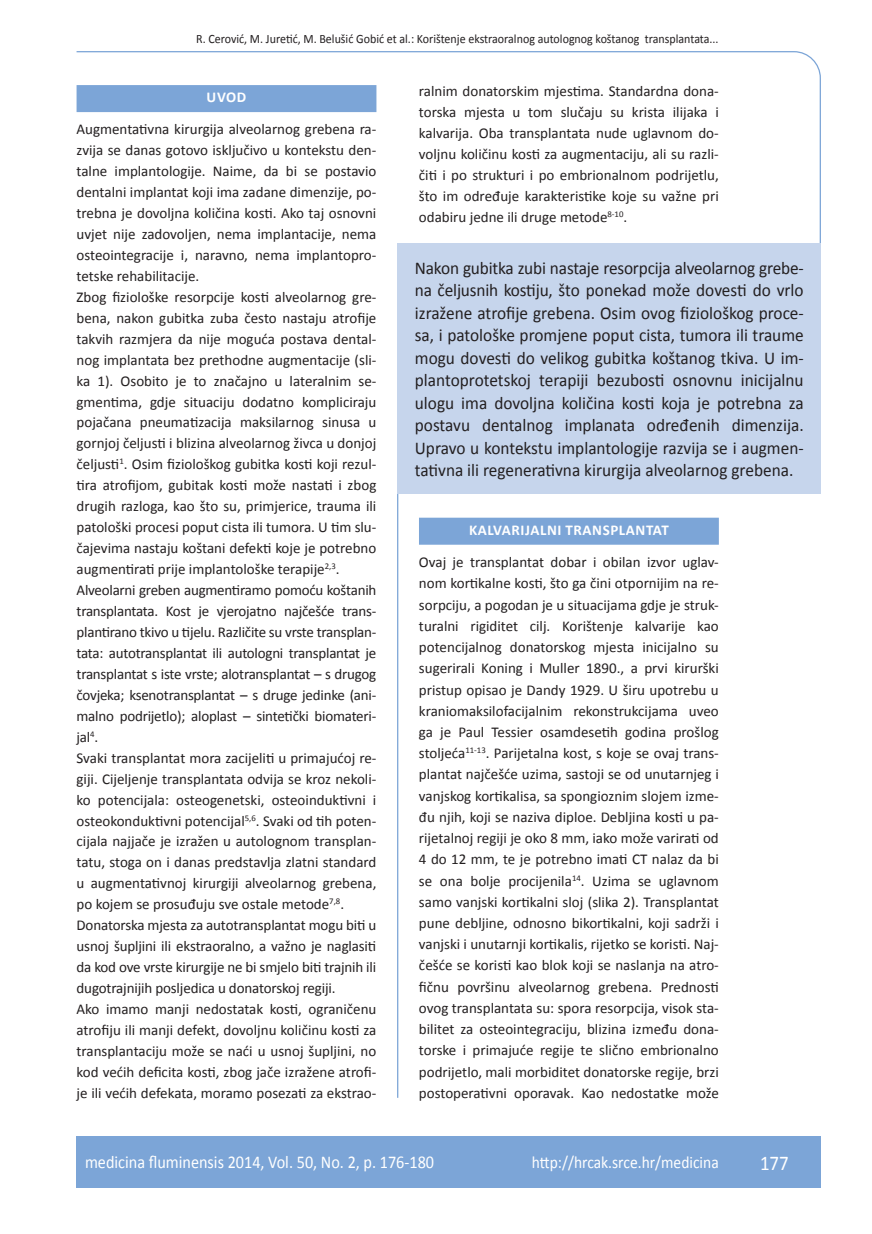
<style>
.page{position:relative;width:872px;height:1234px;background:#fff}
.page>*{position:absolute;margin:0;border:0;box-sizing:border-box;transform-origin:0 0}
.t1{font:21px "Calibri";color:#fff;scale:.9 1}
.t2{font:18px/22.5px "Calibri";color:#231f20;text-align:justify;scale:.96 1}
.t3{font:18px "Calibri";color:#fff;scale:.9 1}
.t4{font:17.25px "Calibri";color:#fff;scale:.9 1}
.t5{font:15px/21px "Calibri";color:#231f20;text-align:justify}
.t6{font:700 15px "Calibri";letter-spacing:.04em;color:#fff}
.t7{font:12.75px "Calibri";color:#231f20;scale:.94 1}
</style>
<div class="page">
<svg style="left:76px;top:51px;width:745px;height:275px"></svg>
<hr style="left:397px;top:493px;width:1px;height:604px;background:#7ca5d7">
<div style="left:77px;top:1135px;width:744px;height:51px;background:#7ca5d7"></div>
<div style="left:77px;top:85px;width:299px;height:27px;background:#7ca5d7"></div>
<div style="left:398px;top:243px;width:423px;height:250px;background:#c6d5ec"></div>
<div style="left:419px;top:517px;width:300px;height:27px;background:#7ca5d7"></div>
<p class="t7" style="left:196px;top:30px;width:557px">R. Cerović, M. Juretić, M. Belušić Gobić et al.: Korištenje ekstraoralnog autolognog koštanog transplantata...</p>
<p class="t6" style="left:207px;top:88px;width:41px">UVOD</p>
<p class="t5" style="left:77px;top:118px;width:301px;text-align:left">Augmentativna kirurgija alveolarnog grebena ra&shy;zvija se danas gotovo isključivo u kontekstu den&shy;talne implantologije. Naime, da bi se postavio dentalni implantat koji ima zadane dimenzije, po&shy;trebna je dovoljna količina kosti. Ako taj osnovni uvjet nije zadovoljen, nema implantacije, nema osteointegracije i, naravno, nema implantopro&shy;tetske rehabilitacije.<br>Zbog fiziološke resorpcije kosti alveolarnog gre&shy;bena, nakon gubitka zuba često nastaju atrofije takvih razmjera da nije moguća postava dental&shy;nog implantata bez prethodne augmentacije (sli&shy;ka 1). Osobito je to značajno u lateralnim se&shy;gmentima, gdje situaciju dodatno kompliciraju pojačana pneumatizacija maksilarnog sinusa u gornjoj čeljusti i blizina alveolarnog živca u donjoj čeljusti<sup>1</sup>. Osim fiziološkog gubitka kosti koji rezul&shy;tira atrofijom, gubitak kosti može nastati i zbog drugih razloga, kao što su, primjerice, trauma ili patološki procesi poput cista ili tumora. U tim slu&shy;čajevima nastaju koštani defekti koje je potrebno augmentirati prije implantološke terapije<sup>2,3</sup>.<br>Alveolarni greben augmentiramo pomoću koštanih transplantata. Kost je vjerojatno najčešće trans&shy;plantirano tkivo u tijelu. Različite su vrste transplan&shy;tata: autotransplantat ili autologni transplantat je transplantat s iste vrste; alotransplantat – s drugog čovjeka; ksenotransplantat – s druge jedinke (ani&shy;malno podrijetlo); aloplast – sintetički biomateri&shy;jal<sup>4</sup>.<br>Svaki transplantat mora zacijeliti u primajućoj re&shy;giji. Cijeljenje transplantata odvija se kroz nekoli&shy;ko potencijala: osteogenetski, osteoinduktivni i osteokonduktivni potencijal<sup>5,6</sup>. Svaki od tih poten&shy;cijala najjače je izražen u autolognom transplan&shy;tatu, stoga on i danas predstavlja zlatni standard u augmentativnoj kirurgiji alveolarnog grebena, po kojem se prosuđuju sve ostale metode<sup>7,8</sup>.<br>Donatorska mjesta za autotransplantat mogu biti u usnoj šupljini ili ekstraoralno, a važno je naglasiti da kod ove vrste kirurgije ne bi smjelo biti trajnih ili dugotrajnijih posljedica u donatorskoj regiji.<br>Ako imamo manji nedostatak kosti, ograničenu atrofiju ili manji defekt, dovoljnu količinu kosti za transplantaciju može se naći u usnoj šupljini, no kod većih deficita kosti, zbog jače izražene atrofi&shy;je ili većih defekata, moramo posezati za ekstrao-</p>
<p class="t5" style="left:419px;top:80px;width:301px">ralnim donatorskim mjestima. Standardna dona&shy;torska mjesta u tom slučaju su krista ilijaka i kalvarija. Oba transplantata nude uglavnom do&shy;voljnu količinu kosti za augmentaciju, ali su razli&shy;čiti i po strukturi i po embrionalnom podrijetlu, što im određuje karakteristike koje su važne pri odabiru jedne ili druge metode<sup>8-10</sup>.</p>
<p class="t2" style="left:415px;top:256px;width:407px">Nakon gubitka zubi nastaje resorpcija alveolarnog grebe&shy;na čeljusnih kostiju, što ponekad može dovesti do vrlo izražene atrofije grebena. Osim ovog fiziološkog proce&shy;sa, i patološke promjene poput cista, tumora ili traume mogu dovesti do velikog gubitka koštanog tkiva. U im&shy;plantoprotetskoj terapiji bezubosti osnovnu inicijalnu ulogu ima dovoljna količina kosti koja je potrebna za postavu dentalnog implanata određenih dimenzija.<br>Upravo u kontekstu implantologije razvija se i augmen&shy;tativna ili regenerativna kirurgija alveolarnog grebena.</p>
<p class="t6" style="left:469px;top:520px;width:201px">KALVARIJALNI TRANSPLANTAT</p>
<p class="t5" style="left:419px;top:551px;width:301px">Ovaj je transplantat dobar i obilan izvor uglav&shy;nom kortikalne kosti, što ga čini otpornijim na re&shy;sorpciju, a pogodan je u situacijama gdje je struk&shy;turalni rigiditet cilj. Korištenje kalvarije kao potencijalnog donatorskog mjesta inicijalno su sugerirali Koning i Muller 1890., a prvi kirurški pristup opisao je Dandy 1929. U širu upotrebu u kraniomaksilofacijalnim rekonstrukcijama uveo ga je Paul Tessier osamdesetih godina prošlog stoljeća<sup>11-13</sup>. Parijetalna kost, s koje se ovaj trans&shy;plantat najčešće uzima, sastoji se od unutarnjeg i vanjskog kortikalisa, sa spongioznim slojem izme&shy;đu njih, koji se naziva diploe. Debljina kosti u pa&shy;rijetalnoj regiji je oko 8 mm, iako može varirati od 4 do 12 mm, te je potrebno imati CT nalaz da bi se ona bolje procijenila<sup>14</sup>. Uzima se uglavnom samo vanjski kortikalni sloj (slika 2). Transplantat pune debljine, odnosno bikortikalni, koji sadrži i vanjski i unutarnji kortikalis, rijetko se koristi. Naj&shy;češće se koristi kao blok koji se naslanja na atro&shy;fičnu površinu alveolarnog grebena. Prednosti ovog transplantata su: spora resorpcija, visok sta&shy;bilitet za osteointegraciju, blizina između dona&shy;torske i primajuće regije te slično embrionalno podrijetlo, mali morbiditet donatorske regije, brzi postoperativni oporavak. Kao nedostatke može</p>
<p class="t3" style="left:85px;top:1150px;width:389px">medicina fluminensis 2014, Vol. 50, No. 2, p. 176-180</p>
<p class="t4" style="left:532px;top:1151px;width:209px">http://hrcak.srce.hr/medicina</p>
<h1 class="t1" style="left:760px;top:1149px;width:33px">177</h1>
</div>
